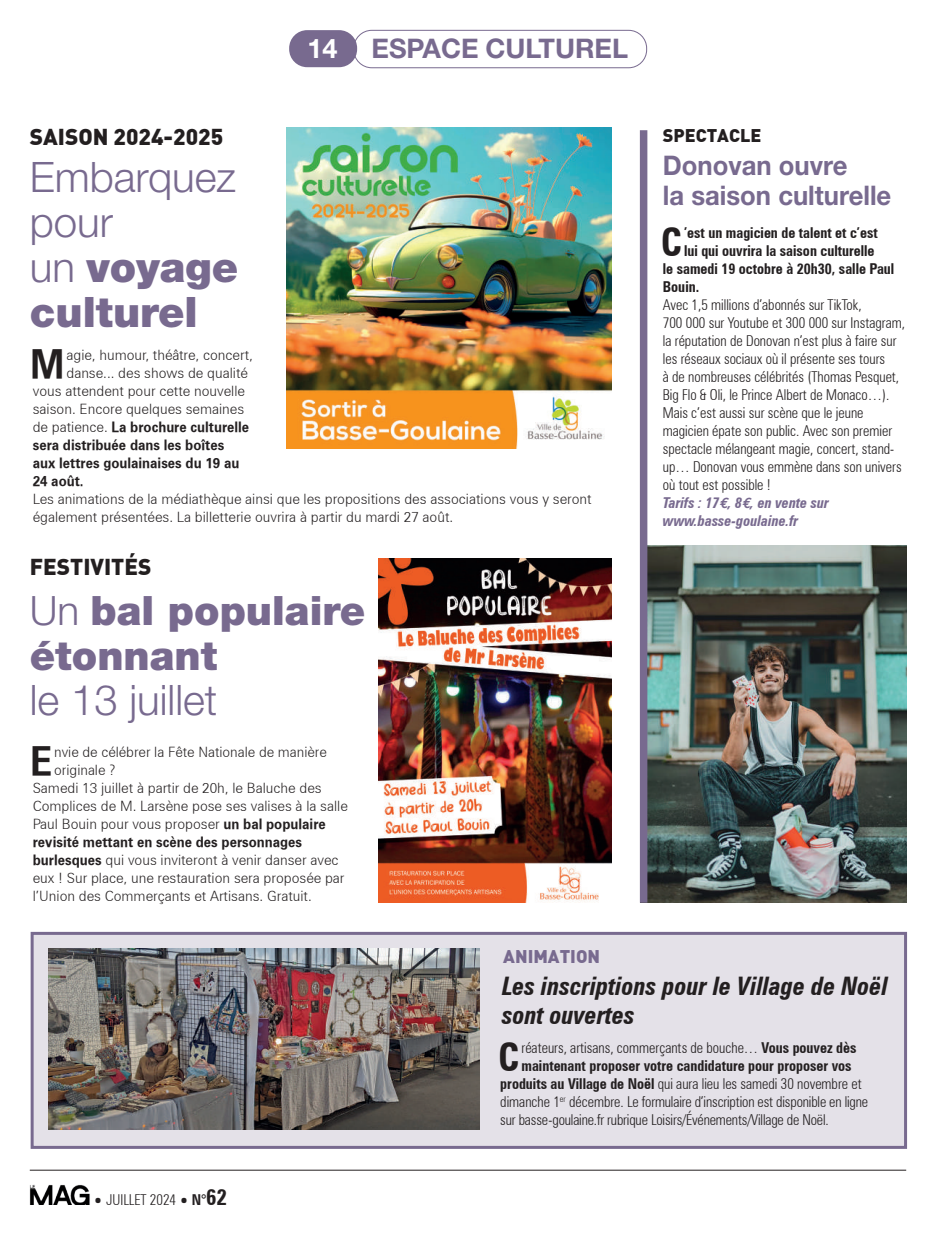
<style>
.page{position:relative;width:936px;height:1234px;background:#fff}
.page>*{position:absolute;margin:0;border:0;box-sizing:border-box;transform-origin:0 0}
.t1{font:300 42px/45px "Helvetica Neue LT Std";color:#786a8f}
.t2{font:900 40.5px/45px "Helvetica Neue LT Std";color:#786a8f}
.t3{font:40.05px "Zurich Bold Condensed BT";color:#231f20;scale:.95 1}
.t4{font:39.3px "Zurich Bold BT";color:#231f20;scale:.94 1}
.t5{font:700 27px/30px "Helvetica Neue LT Std";color:#786a8f;scale:.95 1}
.t6{font:700 27px "Helvetica Neue LT Std";color:#786a8f}
.t7{font:700 27px "Helvetica Neue LT Std";color:#fff}
.t8{font:25.5px/28.5px "Zurich Bold Condensed Italic BT";color:#231f20;scale:.95 1}
.t9{font:900 22.5px "DIN";color:#231f20}
.t10{font:900 18px "DIN";color:#231f20}
.t11{font:900 18px "DIN";color:#786a8f}
.t12{font:300 condensed 15px/18px "Zurich BT";color:#231f20;scale:.95 1}
.t13{font:15px "Zurich Bold Condensed BT";color:#231f20;scale:.95 1}
.t14{font:15px/18px "Zurich Bold Condensed Italic BT";color:#786a8f;scale:.95 1}
.t15{font:14.25px/18px "Zurich Light BT";color:#231f20;scale:.95 1}
.t16{font:14.25px/18px "Zurich Bold BT";color:#231f20;scale:.94 1}
.t17{font:14.25px "Zurich Light BT";color:#231f20;scale:.94 1}
.s1{font-weight:900}
.s2{font-family:"Zurich Light BT"}
.s3{font-weight:300}
.s4{font-family:"Zurich Bold BT"}
.s5{font-family:"Euro Mono";font-weight:700;font-style:italic}
.s6{font-family:"SF Arborcrest";font-weight:800;font-stretch:normal;font-size:13.5px}
.s7{font-family:"Zurich Bold Condensed BT";font-weight:400;font-stretch:normal}
.s8{font-family:"Zurich Bold Condensed BT";font-weight:400;font-stretch:normal;font-size:22.5px}
</style>
<div class="page">
<div style="left:353px;top:30px;width:293px;height:38px;border:1px solid #786a8f;border-radius:18px"></div>
<div style="left:289px;top:30px;width:68px;height:37px;background:#786a8f;border-radius:18px"></div>
<hr style="left:30px;top:1169px;width:876px;height:1px;background:#231f20">
<img style="left:30px;top:1184px;width:60px;height:20px">
<img style="left:287px;top:128px;width:324px;height:320px">
<img style="left:647px;top:545px;width:258px;height:357px">
<div style="left:639px;top:130px;width:8px;height:772px;background:#786a8f"></div>
<img style="left:379px;top:558px;width:232px;height:344px">
<div style="left:31px;top:931px;width:876px;height:217px;background:#e4e1e8;border:3px solid #786a8f"></div>
<img style="left:49px;top:948px;width:430px;height:181px">
<h3 class="t9" style="left:30px;top:122px;width:195px">SAISON 2024-2025</h3>
<h1 class="t1" style="left:30px;top:153px;width:210px">Embarquez pour<br>un <span class="s1">voyage culturel</span></h1>
<h3 class="t7" style="left:307px;top:32px;width:32px">14</h3>
<h3 class="t6" style="left:371px;top:32px;width:258px">ESPACE CULTUREL</h3>
<h3 class="t4" style="left:30px;top:340px;width:38px">M</h3>
<p class="t15" style="left:66px;top:346px;width:198px">agie, humour, théâtre, concert,</p>
<p class="t15" style="left:66px;top:364px;width:193px">danse... des shows de qualité</p>
<p class="t15" style="left:33px;top:382px;width:225px">vous attendent pour cette nouvelle</p>
<p class="t15" style="left:33px;top:400px;width:224px">saison. Encore quelques semaines</p>
<p class="t16" style="left:33px;top:418px;width:232px"><span class="s2">de patience.</span> La brochure culturelle sera distribuée dans les boîtes aux lettres goulainaises du 19 au<br>24 août.</p>
<p class="t15" style="left:33px;top:490px;width:589px">Les animations de la médiathèque ainsi que les propositions des associations vous y seront également présentées. La billetterie ouvrira à partir du mardi 27 août.</p>
<h3 class="t9" style="left:30px;top:552px;width:123px">FESTIVITÉS</h3>
<h2 class="t2" style="left:30px;top:588px;width:337px"><span class="s3">Un</span> bal populaire étonnant</h2>
<h1 class="t1" style="left:30px;top:677px;width:189px">le 13 juillet</h1>
<h3 class="t4" style="left:30px;top:736px;width:25px">E</h3>
<p class="t17" style="left:54px;top:742px;width:291px">nvie de célébrer la Fête Nationale de manière</p>
<p class="t17" style="left:54px;top:760px;width:67px">originale ?</p>
<p class="t15" style="left:33px;top:778px;width:305px">Samedi 13 juillet à partir de 20h, le Baluche des</p>
<p class="t15" style="left:33px;top:796px;width:333px">Complices de M. Larsène pose ses valises à la salle</p>
<p class="t15" style="left:33px;top:814px;width:310px">Paul Bouin pour vous proposer <span class="s4">un bal populaire</span></p>
<p class="t16" style="left:33px;top:832px;width:288px">revisité mettant en scène des personnages</p>
<p class="t15" style="left:33px;top:850px;width:329px"><span class="s4">burlesques</span> qui vous inviteront à venir danser avec eux ! Sur place, une restauration sera proposée par l’Union des Commerçants et Artisans. Gratuit.</p>
<p class="t10" style="left:662px;top:123px;width:100px">SPECTACLE</p>
<h3 class="t5" style="left:662px;top:150px;width:242px">Donovan ouvre<br>la saison culturelle</h3>
<h3 class="t3" style="left:660px;top:217px;width:24px">C</h3>
<p class="t13" style="left:684px;top:223px;width:205px">’est un magicien de talent et c’est</p>
<p class="t13" style="left:684px;top:241px;width:202px">lui qui ouvrira la saison culturelle</p>
<p class="t13" style="left:662px;top:259px;width:245px">le samedi 19 octobre à 20h30, salle Paul</p>
<p class="t13" style="left:662px;top:277px;width:40px">Bouin.</p>
<p class="t12" style="left:662px;top:295px;width:256px">Avec 1,5 millions d’abonnés sur TikTok,<br>700 000 sur Youtube et 300 000 sur Instagram, la réputation de Donovan n’est plus à faire sur les réseaux sociaux où il présente ses tours<br>à de nombreuses célébrités (Thomas Pesquet, Big Flo &amp; Oli, le Prince Albert de Monaco…).<br>Mais c’est aussi sur scène que le jeune magicien épate son public. Avec son premier spectacle mélangeant magie, concert, stand&shy;up… Donovan vous emmène dans son univers où tout est possible !</p>
<p class="t14" style="left:662px;top:493px;width:176px">Tarifs : 17<span class="s5">€</span>, 8<span class="s5">€</span>, en vente sur www.basse-goulaine.fr</p>
<p class="t12" style="left:95px;top:1189px;width:140px"><span class="s6">•</span> JUILLET 2024 <span class="s6">•</span> <span class="s7">N°</span><span class="s8">62</span></p>
<p class="t11" style="left:503px;top:943px;width:98px">ANIMATION</p>
<h3 class="t8" style="left:502px;top:971px;width:407px">Les inscriptions pour le Village de Noël sont ouvertes</h3>
<h3 class="t3" style="left:498px;top:1031px;width:24px">C</h3>
<p class="t12" style="left:521px;top:1037px;width:354px">réateurs, artisans, commerçants de bouche… <span class="s7">Vous pouvez dès</span></p>
<p class="t13" style="left:521px;top:1055px;width:349px">maintenant proposer votre candidature pour proposer vos</p>
<p class="t12" style="left:500px;top:1073px;width:389px"><span class="s7">produits au Village de Noël</span> qui aura lieu les samedi 30 novembre et dimanche 1<sup>er</sup> décembre. Le formulaire d’inscription est disponible en ligne sur basse-goulaine.fr rubrique Loisirs/Événements/Village de Noël.</p>
</div>
